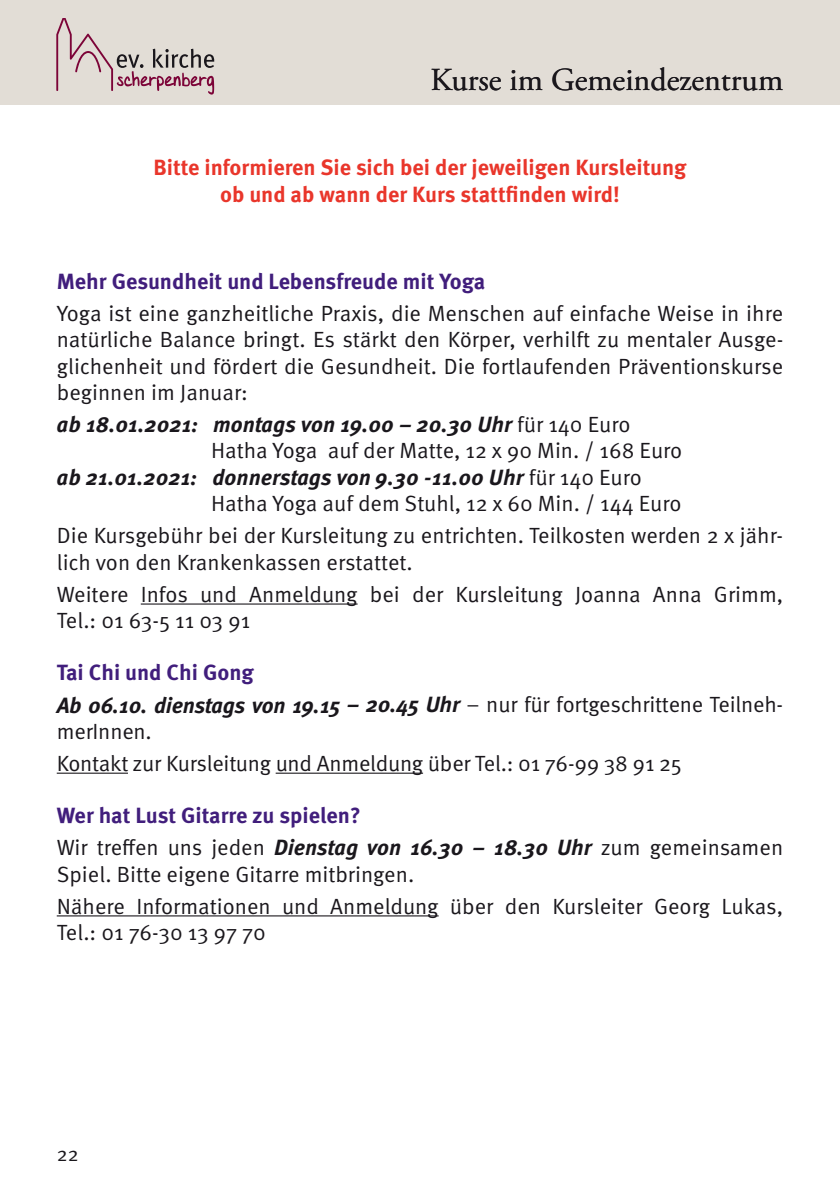
<style>
.page{position:relative;width:840px;height:1191px;background:#fff}
.page>*{position:absolute;margin:0;border:0;box-sizing:border-box;transform-origin:0 0}
.t1{font:32px "Adobe Garamond Pro";color:#1a171c}
.t2{font:22px/26.4px "Meta Pro";color:#1a171c}
.t3{font:italic 700 22px/32px "Meta Pro";letter-spacing:-.005em;color:#1a171c}
.t4{font:700 22px/26.4px "Meta Pro";color:#e9362b;text-align:center}
.t5{font:700 22px "Meta Pro";color:#411e7c}
.t6{font:20px "Meta Pro";color:#1a171c}
.s1{font-weight:400;font-style:normal}
.s2{font-style:normal;color:#411e7c}
.s3{font-size:22.2px}
.s4{font-weight:700;color:#411e7c}
.s5{font-weight:700;font-style:italic}
</style>
<div class="page">
<div style="left:0;top:0;width:839px;height:104px;background:#e2ddd6"></div>
<svg style="left:56px;top:18px;width:158px;height:77px"></svg>
<hr style="left:141px;top:603px;width:216px;height:1px;background:#1a171c">
<hr style="left:57px;top:772px;width:71px;height:1px;background:#1a171c">
<hr style="left:275px;top:772px;width:148px;height:1px;background:#1a171c">
<hr style="left:57px;top:915px;width:381px;height:1px;background:#1a171c">
<h1 class="t1" style="left:430px;top:60px;width:354px">Kurse im Gemeindezentrum</h1>
<h1 class="t1" style="left:730px;top:60px;width:12px">r</h1>
<p class="t4" style="left:153px;top:155px;width:534px">Bitte informieren Sie sich bei der jeweiligen Kursleitung ob und ab wann der Kurs stattfinden wird!</p>
<p class="t5" style="left:57px;top:267px;width:430px">Mehr Gesundheit und Lebensfreude mit Yoga</p>
<p class="t2" style="left:57px;top:300px;width:727px;text-align:justify">Yoga ist eine ganzheitliche Praxis, die Menschen auf einfache Weise in ihre natürliche Balance bringt. Es stärkt den Körper, verhilft zu mentaler Ausge&shy;glichenheit und fördert die Gesundheit. Die fortlaufenden Präventionskurse beginnen im Januar:</p>
<p class="t3" style="left:57px;top:409px;width:575px">ab 18.01.2021: montags von 19.00 – 20.30 Uhr <span class="s1">für 140 Euro</span></p>
<p class="t2" style="left:211px;top:438px;width:472px">Hatha Yoga auf der Matte, 12 x 90 Min. / 168 Euro</p>
<p class="t3" style="left:57px;top:462px;width:586px">ab 21.01.2021: donnerstags von 9.30 -11.00 Uhr <span class="s1">für 140 Euro</span></p>
<p class="t2" style="left:211px;top:491px;width:472px">Hatha Yoga auf dem Stuhl, 12 x 60 Min. / 144 Euro</p>
<p class="t2" style="left:57px;top:523px;width:727px">Die Kursgebühr bei der Kursleitung zu entrichten. Teilkosten werden 2 x jähr&shy;lich von den Krankenkassen erstattet.</p>
<p class="t2" style="left:57px;top:582px;width:727px">Weitere Infos und Anmeldung bei der Kursleitung Joanna Anna Grimm,<br>Tel.: 01 63-5 11 03 91</p>
<p class="t3" style="left:57px;top:657px;width:727px"><span class="s2">Tai Chi und Chi Gong<br></span>Ab 06.10. dienstags von 19.15 <span class="s3">–</span> 20.45 Uhr <span class="s1">– nur für fortgeschrittene Teilneh-</span></p>
<p class="t2" style="left:57px;top:716px;width:626px;line-height:32px">merInnen.<br>Kontakt zur Kursleitung und Anmeldung über Tel.: 01 76-99 38 91 25</p>
<p class="t2" style="left:57px;top:800px;width:727px;line-height:32px"><span class="s4">Wer hat Lust Gitarre zu spielen?<br></span>Wir treffen uns jeden <span class="s5">Dienstag von 16.30 – 18.30 Uhr</span> zum gemeinsamen</p>
<p class="t2" style="left:57px;top:858px;width:727px;line-height:32px">Spiel. Bitte eigene Gitarre mitbringen.<br>Nähere Informationen und Anmeldung über den Kursleiter Georg Lukas,</p>
<p class="t2" style="left:57px;top:920px;width:210px">Tel.: 01 76-30 13 97 70</p>
<p class="t6" style="left:57px;top:1141px;width:24px">22</p>
</div>
